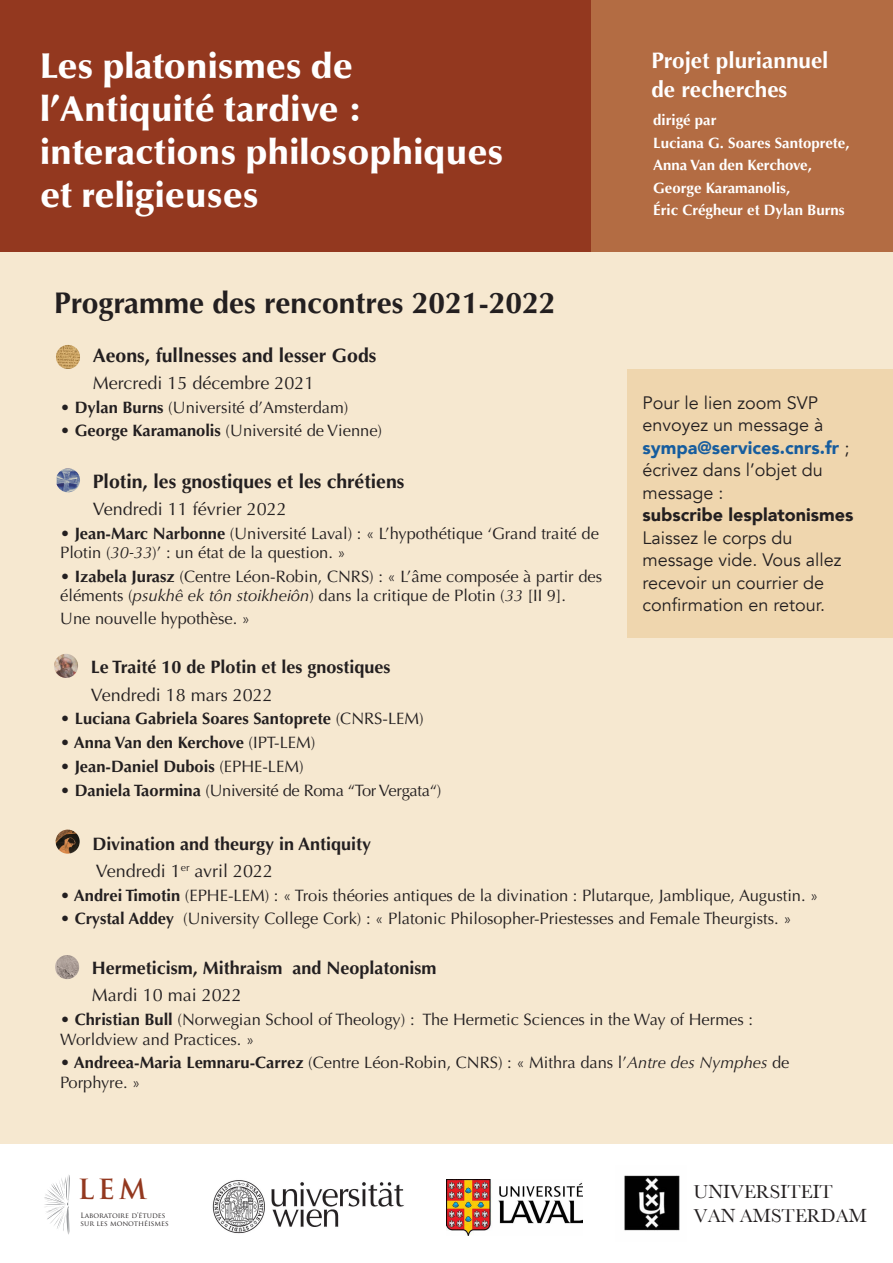
<style>
.page{position:relative;width:893px;height:1263px;background:#fff}
.page>*{position:absolute;margin:0;border:0;box-sizing:border-box;transform-origin:0 0}
.t1{font:900 36px "Optima";color:#fff}
.t2{font:700 30px "Optima LT Std";color:#231f20}
.t3{font:700 27.15px "Trajan Pro";color:#93381f}
.t4{font:700 22.5px "Optima LT Std";color:#fff}
.t5{font:700 19.5px "Optima LT Std";color:#231f20}
.t6{font:19.5px "New Athena Unicode";color:#231f20}
.t7{font:18px/22.5px "Avenir";color:#231f20}
.t8{font:700 18px/27.2px "Optima LT Std";color:#231f20}
.t9{font:18px "Optima LT Std";color:#231f20}
.t10{font:900 18px "Avenir";color:#231f20}
.t11{font:16.5px/19.5px "Optima LT Std";color:#231f20}
.t12{font:700 16.5px "Optima LT Std";color:#231f20}
.t13{font:16.5px "Optima LT Std";letter-spacing:-.02em;color:#231f20}
.t14{font:700 15px "Optima LT Std";color:#fff}
.t15{font:7.2px "Trajan Pro";color:#231f20}
.s1{font-weight:700}
.s2{font-style:italic}
.s3{font-weight:400}
.s4{font-weight:900;color:#175d9e}
</style>
<div class="page">
<div style="left:0;top:4px;width:893px;height:1140px;background:#f6e8d0"></div>
<div style="left:0;top:0;width:893px;height:252px;background:#93381f"></div>
<div style="left:591px;top:0;width:302px;height:252px;background:#b36c43"></div>
<img style="left:56px;top:345px;width:24px;height:24px;border-radius:12px">
<img style="left:57px;top:468px;width:23px;height:24px">
<img style="left:54px;top:654px;width:24px;height:24px;border-radius:12px">
<img style="left:56px;top:829px;width:24px;height:25px;border-radius:12px">
<img style="left:55px;top:955px;width:24px;height:24px;border-radius:12px">
<img style="left:446px;top:1180px;width:136px;height:55px">
<img style="left:212px;top:1180px;width:192px;height:54px">
<svg style="left:44px;top:1175px;width:26px;height:60px"></svg>
<img style="left:624px;top:1175px;width:56px;height:56px">
<div style="left:627px;top:369px;width:266px;height:269px;background:#efd6ae"></div>
<p class="t1" style="left:40px;top:44px;width:314px">Les platonismes de</p>
<p class="t1" style="left:40px;top:87px;width:325px">l’Antiquité tardive :</p>
<p class="t1" style="left:40px;top:131px;width:465px">interactions philosophiques</p>
<p class="t1" style="left:40px;top:174px;width:220px">et religieuses</p>
<p class="t2" style="left:54px;top:286px;width:503px">Programme des rencontres 2021-2022</p>
<p class="t4" style="left:651px;top:47px;width:179px">Projet pluriannuel</p>
<p class="t4" style="left:651px;top:76px;width:138px">de recherches</p>
<p class="t14" style="left:653px;top:112px;width:65px">dirigé par</p>
<p class="t14" style="left:653px;top:134px;width:198px">Luciana G. Soares Santoprete,</p>
<p class="t14" style="left:653px;top:157px;width:160px">Anna Van den Kerchove,</p>
<p class="t14" style="left:653px;top:179px;width:139px">George Karamanolis,</p>
<p class="t14" style="left:653px;top:202px;width:193px">Éric Crégheur et Dylan Burns</p>
<p class="t5" style="left:93px;top:344px;width:285px">Aeons, fullnesses and lesser Gods</p>
<p class="t9" style="left:93px;top:372px;width:223px">Mercredi 15 décembre 2021</p>
<p class="t11" style="left:60px;top:397px;width:290px">• <span class="s1">Dylan Burns</span> (Université d’Amsterdam)</p>
<p class="t11" style="left:60px;top:421px;width:324px"><span class="s1">• George Karamanolis</span> (Université de Vienne)</p>
<p class="t5" style="left:93px;top:470px;width:313px">Plotin, les gnostiques et les chrétiens</p>
<p class="t9" style="left:93px;top:498px;width:196px">Vendredi 11 février 2022</p>
<p class="t11" style="left:60px;top:523px;width:540px"><span class="s1">• Jean-Marc Narbonne</span> (Université Laval) : « L’hypothétique ‘Grand traité de<br>Plotin (<span class="s2">30-33</span>)’ : un état de la question. »</p>
<p class="t11" style="left:60px;top:567px;width:543px"><span class="s1">• Izabela Jurasz</span> (Centre Léon-Robin, CNRS) : « L’âme composée à partir des éléments (<span class="s2">psukhê ek tôn stoikheiôn</span>) dans la critique de Plotin (<span class="s2">33</span> [II 9].</p>
<p class="t11" style="left:60px;top:609px;width:191px">Une nouvelle hypothèse. »</p>
<p class="t8" style="left:91px;top:654px;width:301px">Le Traité 10 de Plotin et les gnostiques<br><span class="s3">Vendredi 18 mars 2022</span></p>
<p class="t12" style="left:60px;top:709px;width:365px">• Luciana Gabriela Soares Santoprete <span class="s3">(CNRS-LEM)</span></p>
<p class="t12" style="left:60px;top:733px;width:257px">• Anna Van den Kerchove <span class="s3">(IPT-LEM)</span></p>
<p class="t12" style="left:60px;top:757px;width:245px">• Jean-Daniel Dubois <span class="s3">(EPHE-LEM)</span></p>
<p class="t13" style="left:60px;top:780px;width:383px"><span class="s1">• Daniela Taormina</span> (Université de Roma “Tor Vergata“)</p>
<p class="t8" style="left:92px;top:830px;width:280px">Divination and theurgy in Antiquity</p>
<p class="t9" style="left:96px;top:860px;width:179px">Vendredi 1<sup>er</sup> avril 2022</p>
<p class="t11" style="left:60px;top:885px;width:760px"><span class="s1">• Andrei Timotin</span> (EPHE-LEM) : « Trois théories antiques de la divination : Plutarque, Jamblique, Augustin. »</p>
<p class="t11" style="left:60px;top:909px;width:733px"><span class="s1">• Crystal Addey</span> (University College Cork) : « Platonic Philosopher-Priestesses and Female Theurgists. »</p>
<p class="t8" style="left:92px;top:955px;width:346px">Hermeticism, Mithraism and Neoplatonism</p>
<p class="t9" style="left:92px;top:985px;width:152px">Mardi 10 mai 2022</p>
<p class="t11" style="left:60px;top:1010px;width:694px"><span class="s1">• Christian Bull</span> (Norwegian School of Theology) : The Hermetic Sciences in the Way of Hermes :<br>Worldview and Practices. »</p>
<p class="t11" style="left:60px;top:1053px;width:731px"><span class="s1">• Andreea-Maria Lemnaru-Carrez</span> (Centre Léon-Robin, CNRS) : « Mithra dans l’<span class="s2">Antre des Nymphes</span> de<br>Porphyre. »</p>
<p class="t7" style="left:642px;top:392px;width:209px">Pour le lien zoom SVP envoyez un message à <span class="s4">sympa@services.cnrs.fr</span> ; écrivez dans l’objet du</p>
<p class="t7" style="left:642px;top:482px;width:83px">message :</p>
<p class="t10" style="left:642px;top:500px;width:213px">subscribe lesplatonismes</p>
<p class="t7" style="left:642px;top:527px;width:152px">Laissez le corps du</p>
<p class="t7" style="left:642px;top:549px;width:201px">message vide. Vous allez recevoir un courrier de confirmation en retour.</p>
<p class="t3" style="left:78px;top:1172px;width:71px">LEM</p>
<p class="t15" style="left:80px;top:1210px;width:87px">Laboratoire d’études</p>
<p class="t15" style="left:80px;top:1219px;width:90px">sur les monothéismes</p>
<p class="t6" style="left:693px;top:1179px;width:141px">UNIVERSITEIT</p>
<p class="t6" style="left:693px;top:1203px;width:175px">VAN AMSTERDAM</p>
</div>
